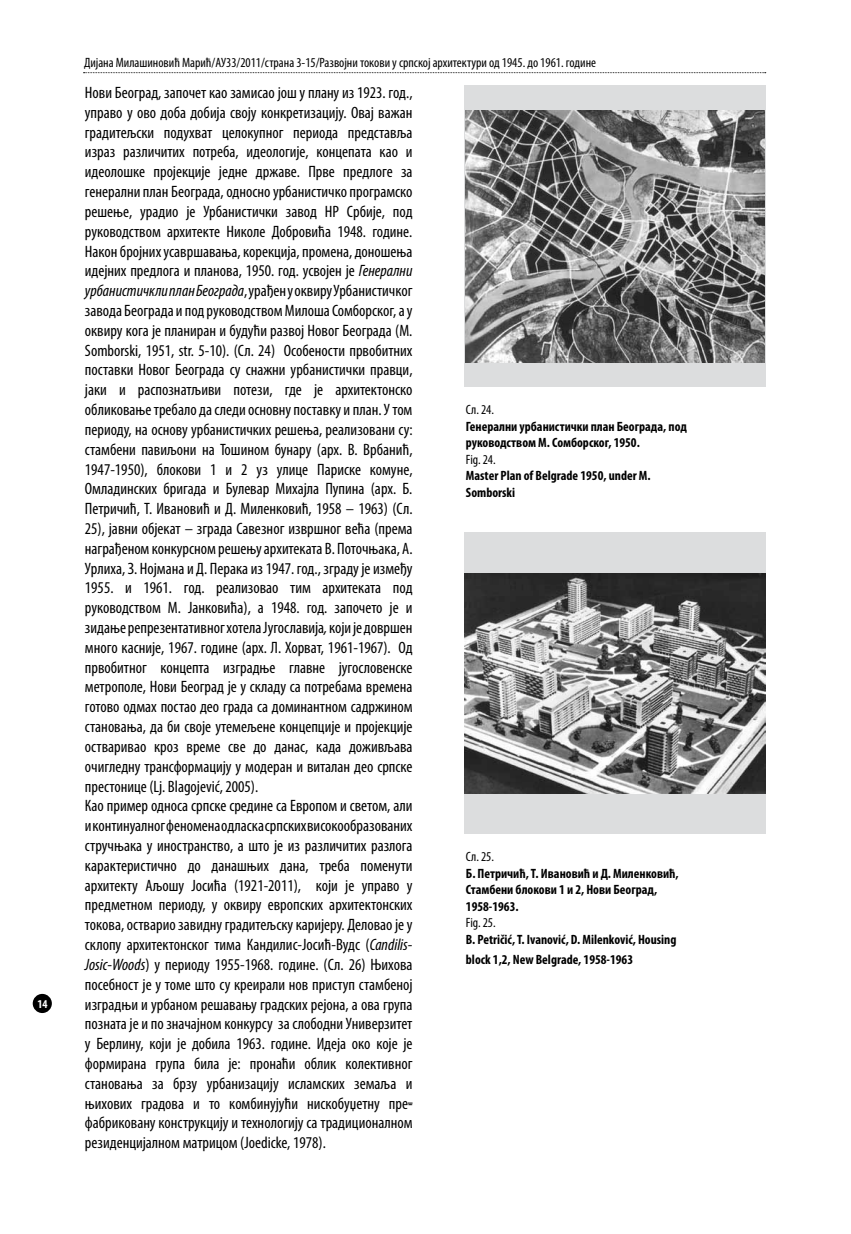
<style>
.page{position:relative;width:851px;height:1234px;background:#fff}
.page>*{position:absolute;margin:0;border:0;box-sizing:border-box;transform-origin:0 0}
.t1{font:condensed 16.5px/19.8px "Myriad Pro";color:#000}
.t2{font:700 condensed 13.5px/16.5px "Myriad Pro";color:#000}
.t3{font:condensed 13.5px "Myriad Pro";color:#000}
.t4{font:700 condensed 12px "Myriad Pro";color:#fff}
.s1{font-style:italic}
</style>
<div class="page">
<div style="left:33px;top:993px;width:19px;height:19px;background:#000;border-radius:50%"></div>
<svg style="left:83px;top:72px;width:682px;height:1px"></svg>
<div style="left:464px;top:533px;width:301px;height:300px;background:#dcddde"></div>
<img style="left:464px;top:573px;width:301px;height:220px">
<div style="left:464px;top:86px;width:301px;height:301px;background:#dcddde"></div>
<img style="left:465px;top:110px;width:299px;height:252px">
<p class="t4" style="left:37px;top:996px;width:12px">14</p>
<p class="t3" style="left:84px;top:54px;width:513px">Дијана Милашиновић Марић/АУ33/2011/страна 3-15/Развојни токови у српској архитектури од 1945. до 1961. годинe</p>
<p class="t1" style="left:85px;top:82px;width:329px">Нови Београд, започет као замисао још у плану из 1923. год., управо у ово доба добија своју конкретизацију. Овај важан градитељски подухват целокупног периода представља израз различитих потреба, идеологије, концепата као и идеолошке пројекције једне државе. Прве предлоге за генерални план Београда, односно урбанистичко програмско решење, урадио је Урбанистички завод НР Србије, под руководством архитекте Николе Добровића 1948. године.<br>Након бројних усавршавања, корекција, промена, доношења идејних предлога и планова, 1950. год. усвојен је <span class="s1">Генерални урбанистичкли план Београда</span>, урађен у оквиру Урбанистичког завода Београда и под руководством Милоша Сомборског, а у оквиру кога је планиран и будући развој Новог Београда (M.<br>Somborski, 1951, str. 5-10). (Сл. 24) Особености првобитних поставки Новог Београда су снажни урбанистички правци, јаки и распознатљиви потези, где је архитектонско обликовање требало да следи основну поставку и план. У том периоду, на основу урбанистичких решења, реализовани су: стамбени павиљони на Тошином бунару (арх. В. Врбанић, 1947-1950), блокови 1 и 2 уз улице Париске комуне, Омладинских бригада и Булевар Михајла Пупина (арх. Б.<br>Петричић, Т. Ивановић и Д. Миленковић, 1958 – 1963) (Сл.<br>25), јавни објекат – зграда Савезног извршног већа (према награђеном конкурсном решењу архитеката В. Поточњака, А.<br>Урлиха, З. Нојмана и Д. Перака из 1947. год., зграду је између 1955. и 1961. год. реализовао тим архитеката под руководством М. Јанковића), а 1948. год. започето је и зидање репрезентативног хотела Југославија<span class="s1">,</span> који је довршен много касније, 1967. године (арх. Л. Хорват, 1961-1967). Од првобитног концепта изградње главне југословенске метрополе, Нови Београд је у складу са потребама времена готово одмах постао део града са доминантном садржином становања, да би своје утемељене концепције и пројекције остваривао кроз време све до данас, када доживљава очигледну трансформацију у модеран и виталан део српске престонице (Lj. Blagojević, 2005).<br>Као пример односа српске средине са Европом и светом, али и континуалног феномена одласка српских високообразованих стручњака у иностранство, а што је из различитих разлога карактеристично до данашњих дана, треба поменути архитекту Аљошу Јосића (1921-2011), који је управо у предметном периоду, у оквиру европских архитектонских токова, остварио завидну градитељску каријеру. Деловао је у склопу архитектонског тима Кандилис-Јосић-Вудс (<span class="s1">Candilis-Josic-Woods</span>) у периоду 1955-1968. године. (Сл. 26) Њихова посебност је у томе што су креирали нов приступ стамбеној изградњи и урбаном решавању градских рејона, а ова група позната је и по значајном конкурсу за слободни Универзитет у Берлину, који је добила 1963. године. Идеја око које је формирана група била је: пронаћи облик колективног становања за брзу урбанизацију исламских земаља и њихових градова и то комбинујући нискобуџетну пре&shy;фабриковану конструкцију и технологију са традиционалном резиденцијалном матрицом (Joedicke, 1978).</p>
<p class="t3" style="left:466px;top:401px;width:30px">Сл. 24.</p>
<p class="t2" style="left:466px;top:418px;width:222px">Генерални урбанистички план Београда, под руководством М. Сомборског, 1950.</p>
<p class="t3" style="left:466px;top:451px;width:31px">Fig. 24.</p>
<p class="t2" style="left:466px;top:467px;width:186px">Master Plan of Belgrade 1950, under M.<br>Somborski</p>
<p class="t3" style="left:466px;top:848px;width:30px">Сл. 25.</p>
<p class="t2" style="left:466px;top:864px;width:214px">Б. Петричић, Т. Ивановић и Д. Миленковић,<br>Стамбени блокови 1 и 2, Нови Београд,<br>1958-1963.</p>
<p class="t3" style="left:466px;top:914px;width:31px">Fig. 25.</p>
<p class="t2" style="left:466px;top:928px;width:212px;line-height:19.8px">B. Petričić, T. Ivanović, D. Milenković, Housing block 1,2, New Belgrade, 1958-1963</p>
</div>
